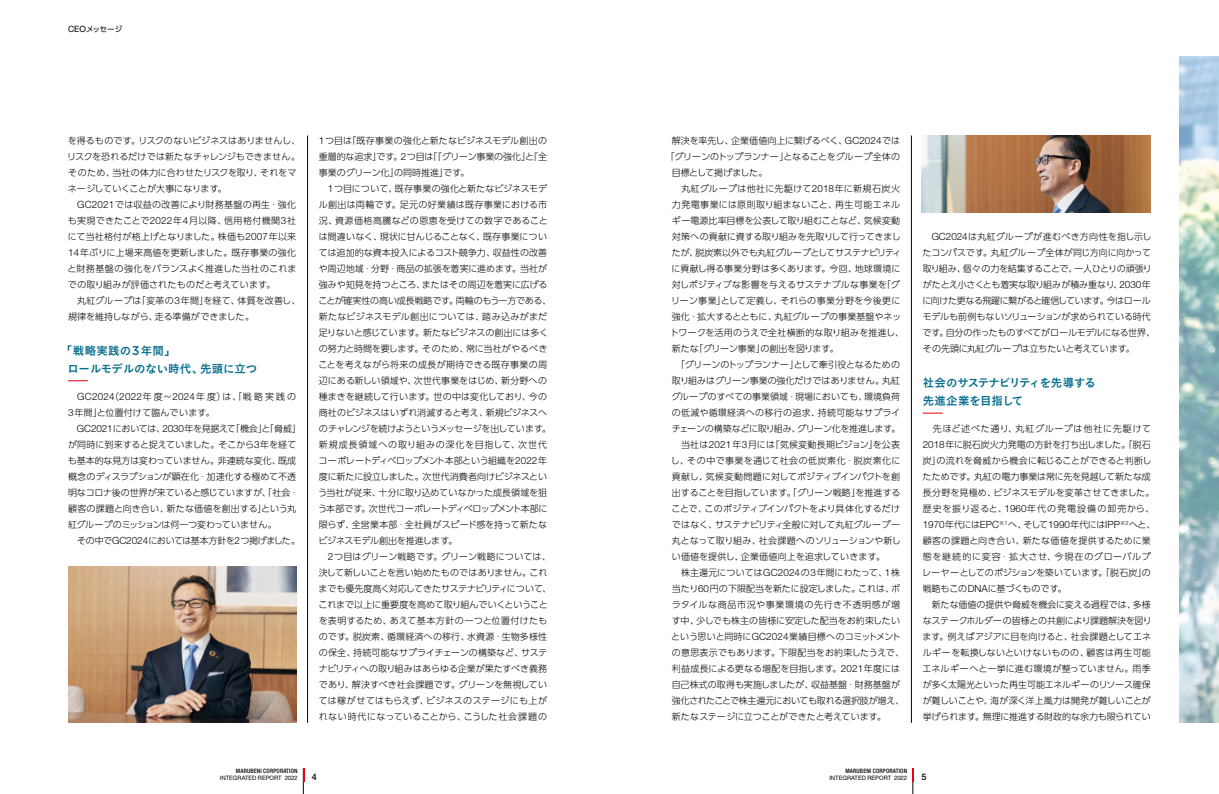
<style>
.page{position:relative;width:1219px;height:794px;background:#fff}
.page>*{position:absolute;margin:0;border:0;box-sizing:border-box;transform-origin:0 0}
.t1{font:11.5px/18px "Koburina Go Std W6";letter-spacing:-.02em;color:#066e8e}
.t2{font:11.5px/18px "Koburina Go Std W6";letter-spacing:-.065em;color:#066e8e}
.t3{font:300 9px/16px "PUD Shin Go Pr 6 N";color:#000}
.t4{font:300 9px/16px "PUD Shin Go Pr 6 N";letter-spacing:-.02em;color:#000}
.t5{font:300 9px/16px "PUD Shin Go Pr 6 N";letter-spacing:.02em;color:#000}
.t6{font:300 9px "PUD Shin Go Pr 6 N";letter-spacing:.025em;color:#000}
.t7{font:300 9px/16px "PUD Shin Go Pr 6 N";letter-spacing:.03em;color:#000}
.t8{font:300 9px "PUD Shin Go Pr 6 N";letter-spacing:-.025em;color:#000}
.t9{font:300 9px "PUD Shin Go Pr 6 N";letter-spacing:-.04em;color:#000}
.t10{font:300 9px "PUD Shin Go Pr 6 N";letter-spacing:-.035em;color:#000}
.t11{font:300 9px "PUD Shin Go Pr 6 N";letter-spacing:.04em;color:#000}
.t12{font:300 9px "PUD Shin Go Pr 6 N";letter-spacing:.035em;color:#000}
.t13{font:300 9px "PUD Shin Go Pr 6 N";letter-spacing:.055em;color:#000}
.t14{font:300 9px "PUD Shin Go Pr 6 N";letter-spacing:.075em;color:#000}
.t15{font:300 9px "PUD Shin Go Pr 6 N";letter-spacing:-.055em;color:#000}
.t16{font:500 9px "Helvetica Neue LT Std";color:#000}
.t17{font:7.5px "PUD Shin Go Pr 6 N";letter-spacing:-.025em;color:#000}
.t18{font:6px "Helvetica Neue LT Std";letter-spacing:.005em;color:#000}
.t19{font:500 condensed 6px "Helvetica Neue LT Std";letter-spacing:.025em;color:#000}
.s1{font-family:"Helvetica Neue LT Std";font-size:8.6px}
.s2{font-family:"Helvetica Neue LT Std";font-size:9.9px}
.s3{font-family:"Gotham";font-weight:500;font-size:12.7px}
</style>
<div class="page">
<img style="left:1179px;top:56px;width:40px;height:667px">
<svg style="left:68px;top:380px;width:20px;height:1px"></svg>
<hr style="left:911px;top:136px;width:1px;height:587px;background:#000">
<svg style="left:923px;top:413px;width:20px;height:1px"></svg>
<img style="left:68px;top:567px;width:228px;height:156px">
<img style="left:921px;top:136px;width:230px;height:76px">
<hr style="left:307px;top:136px;width:1px;height:587px;background:#000">
<svg style="left:303px;top:768px;width:2px;height:26px"></svg>
<svg style="left:913px;top:768px;width:1px;height:26px"></svg>
<p class="t17" style="left:68px;top:25px;width:56px"><span class="s1">CEO</span>メッセージ</p>
<p class="t3" style="left:67px;top:132px;width:235px">を得るものです。リスクのないビジネスはありませんし、リスクを恐れるだけでは新たなチャレンジもできません。そのため、当社の体力に合わせたリスクを取り、それをマネージしていくことが大事になります。</p>
<p class="t5" style="left:67px;top:196px;width:235px;text-indent:10px"><span class="s2">GC2021</span>では収益の改善により財務基盤の再生・強化も実現できたことで<span class="s2">2022</span>年<span class="s2">4</span>月以降、信用格付機関<span class="s2">3</span>社にて当社格付が格上げとなりました。株価も<span class="s2">2007</span>年以来<br><span class="s2">14</span>年ぶりに上場来高値を更新しました。既存事業の強化と財務基盤の強化をバランスよく推進した当社のこれまでの取り組みが評価されたものだと考えています。<br>　丸紅グループは「変革の<span class="s2">3</span>年間」を経て、体質を改善し、規律を維持しながら、走る準備ができました。</p>
<p class="t1" style="left:68px;top:341px;width:191px;text-indent:-7px">「戦略実践の<span class="s3">3</span>年間」<br>ロールモデルのない時代、先頭に立つ</p>
<p class="t7" style="left:68px;top:388px;width:230px;text-indent:9px"><span class="s2">GC2024</span>（<span class="s2">2022</span>年度～<span class="s2">2024</span>年度）は、「戦略実践の<br><span class="s2">3</span>年間」と位置付けて臨んでいます。</p>
<p class="t3" style="left:68px;top:420px;width:235px;text-indent:9px"><span class="s2">GC2021</span>においては、<span class="s2">2030</span>年を見据えて「機会」と「脅威」が同時に到来すると捉えていました。そこから<span class="s2">3</span>年を経ても基本的な見方は変わっていません。非連続な変化、既成概念のディスラプションが顕在化・加速化する極めて不透明なコロナ後の世界が来ていると感じていますが、「社会・顧客の課題と向き合い、新たな価値を創出する」という丸紅グループのミッションは何一つ変わっていません。<br>　その中で<span class="s2">GC2024</span>においては基本方針を<span class="s2">2</span>つ掲げました。</p>
<p class="t3" style="left:319px;top:132px;width:230px;text-align:justify"><span class="s2">1</span>つ目は「既存事業の強化と新たなビジネスモデル創出の重層的な追求」です。<span class="s2">2</span>つ目は「『グリーン事業の強化』と『全事業のグリーン化』の同時推進」です。</p>
<p class="t3" style="left:318px;top:180px;width:235px;text-indent:10px"><span class="s2">1</span>つ目について、既存事業の強化と新たなビジネスモデル創出は両輪です。足元の好業績は既存事業における市況、資源価格高騰などの恩恵を受けての数字であることは間違いなく、現状に甘んじることなく、既存事業については追加的な資本投入によるコスト競争力、収益性の改善や周辺地域・分野・商品の拡張を着実に進めます。当社が強みや知見を持つところ、またはその周辺を着実に広げることが確実性の高い成長戦略です。両輪のもう一方である、新たなビジネスモデル創出については、踏み込みがまだ足りないと感じています。新たなビジネスの創出には多くの努力と時間を要します。そのため、常に当社がやるべきことを考えながら将来の成長が期待できる既存事業の周辺にある新しい領域や、次世代事業をはじめ、新分野への種まきを継続して行います。世の中は変化しており、今の商社のビジネスはいずれ消滅すると考え、新規ビジネスへのチャレンジを続けようというメッセージを出しています。新規成長領域への取り組みの深化を目指して、次世代コーポレートディベロップメント本部という組織を<span class="s2">2022</span>年度に新たに設立しました。次世代消費者向けビジネスという当社が従来、十分に取り込めていなかった成長領域を狙う本部です。次世代コーポレートディベロップメント本部に限らず、全営業本部・全社員がスピード感を持って新たなビジネスモデル創出を推進します。</p>
<p class="t3" style="left:318px;top:548px;width:235px;text-indent:10px"><span class="s2">2</span>つ目はグリーン戦略です。グリーン戦略については、決して新しいことを言い始めたものではありません。これまでも優先度高く対応してきたサステナビリティについて、これまで以上に重要度を高めて取り組んでいくということを表明するため、あえて基本方針の一つと位置付けたものです。脱炭素、循環経済への移行、水資源・生物多様性の保全、持続可能なサプライチェーンの構築など、サステナビリティへの取り組みはあらゆる企業が果たすべき義務であり、解決すべき社会課題です。グリーンを無視していては稼がせてはもらえず、ビジネスのステージにも上がれない時代になっていることから、こうした社会課題の</p>
<p class="t3" style="left:672px;top:132px;width:230px">解決を率先し、企業価値向上に繋げるべく、<span class="s2">GC2024</span>では</p>
<p class="t4" style="left:666px;top:148px;width:236px">「グリーンのトップランナー」となることをグループ全体の</p>
<p class="t15" style="left:672px;top:165px;width:97px">目標として掲げました。</p>
<p class="t11" style="left:672px;top:181px;width:230px">　丸紅グループは他社に先駆けて<span class="s2">2018</span>年に新規石炭火</p>
<p class="t12" style="left:672px;top:197px;width:230px">力発電事業には原則取り組まないこと、再生可能エネル</p>
<p class="t3" style="left:672px;top:212px;width:230px">ギー電源比率目標を公表して取り組むことなど、気候変動</p>
<p class="t3" style="left:672px;top:228px;width:230px">対策への貢献に資する取り組みを先取りして行ってきまし</p>
<p class="t8" style="left:672px;top:245px;width:231px">たが、脱炭素以外でも丸紅グループとしてサステナビリティ</p>
<p class="t3" style="left:671px;top:260px;width:230px">に貢献し得る事業分野は多くあります。今回、地球環境に</p>
<p class="t3" style="left:672px;top:276px;width:230px">対しポジティブな影響を与えるサステナブルな事業を「グ</p>
<p class="t6" style="left:671px;top:293px;width:231px">リーン事業」として定義し、それらの事業分野を今後更に</p>
<p class="t3" style="left:672px;top:308px;width:231px">強化・拡大するとともに、丸紅グループの事業基盤やネッ</p>
<p class="t5" style="left:670px;top:324px;width:236px">トワークを活用のうえで全社横断的な取り組みを推進し、</p>
<p class="t4" style="left:672px;top:340px;width:168px">新たな「グリーン事業」の創出を図ります。</p>
<p class="t4" style="left:672px;top:356px;width:230px">　「グリーンのトップランナー」として牽引役となるための</p>
<p class="t3" style="left:672px;top:372px;width:230px">取り組みはグリーン事業の強化だけではありません。丸紅</p>
<p class="t3" style="left:672px;top:388px;width:230px">グループのすべての事業領域・現場においても、環境負荷</p>
<p class="t7" style="left:672px;top:404px;width:230px">の低減や循環経済への移行の追求、持続可能なサプライ</p>
<p class="t9" style="left:672px;top:421px;width:230px">チェーンの構築などに取り組み、グリーン化を推進します。</p>
<p class="t3" style="left:672px;top:436px;width:230px">　当社は<span class="s2">2021</span>年<span class="s2">3</span>月には『気候変動長期ビジョン』を公表</p>
<p class="t13" style="left:671px;top:453px;width:231px">し、その中で事業を通じて社会の低炭素化・脱炭素化に</p>
<p class="t3" style="left:672px;top:468px;width:230px">貢献し、気候変動問題に対してポジティブインパクトを創</p>
<p class="t3" style="left:672px;top:484px;width:230px">出することを目指しています。「グリーン戦略」を推進する</p>
<p class="t3" style="left:671px;top:500px;width:230px">ことで、このポジティブインパクトをより具体化するだけ</p>
<p class="t3" style="left:672px;top:516px;width:230px">ではなく、サステナビリティ全般に対して丸紅グループ一</p>
<p class="t4" style="left:672px;top:532px;width:230px">丸となって取り組み、社会課題へのソリューションや新し</p>
<p class="t6" style="left:672px;top:549px;width:215px">い価値を提供し、企業価値向上を追求していきます。</p>
<p class="t3" style="left:672px;top:564px;width:230px">　株主還元については<span class="s2">GC2024</span>の<span class="s2">3</span>年間にわたって、<span class="s2">1</span>株</p>
<p class="t3" style="left:672px;top:580px;width:230px">当たり<span class="s2">60</span>円の下限配当を新たに設定しました。これは、ボ</p>
<p class="t14" style="left:672px;top:597px;width:230px">ラタイルな商品市況や事業環境の先行き不透明感が増</p>
<p class="t3" style="left:672px;top:612px;width:230px">す中、少しでも株主の皆様に安定した配当をお約束したい</p>
<p class="t3" style="left:671px;top:628px;width:231px">という思いと同時に<span class="s2">GC2024</span>業績目標へのコミットメント</p>
<p class="t6" style="left:672px;top:645px;width:234px">の意思表示でもあります。下限配当をお約束したうえで、</p>
<p class="t3" style="left:672px;top:660px;width:230px">利益成長による更なる増配を目指します。<span class="s2">2021</span>年度には</p>
<p class="t3" style="left:672px;top:676px;width:230px">自己株式の取得も実施しましたが、収益基盤・財務基盤が</p>
<p class="t10" style="left:672px;top:693px;width:234px">強化されたことで株主還元においても取れる選択肢が増え、</p>
<p class="t3" style="left:672px;top:708px;width:216px">新たなステージに立つことができたと考えています。</p>
<p class="t4" style="left:922px;top:229px;width:235px;text-indent:9px"><span class="s2">GC2024</span>は丸紅グループが進むべき方向性を指し示したコンパスです。丸紅グループ全体が同じ方向に向かって取り組み、個々の力を結集することで、一人ひとりの頑張りがたとえ小さくとも着実な取り組みが積み重なり、<span class="s2">2030</span>年に向けた更なる飛躍に繋がると確信しています。今はロールモデルも前例もないソリューションが求められている時代です。自分の作ったものすべてがロールモデルになる世界、その先頭に丸紅グループは立ちたいと考えています。</p>
<p class="t2" style="left:923px;top:374px;width:175px">社会のサステナビリティを先導する先進企業を目指して</p>
<p class="t3" style="left:922px;top:421px;width:235px">　先ほど述べた通り、丸紅グループは他社に先駆けて<br><span class="s2">2018</span>年に脱石炭火力発電の方針を打ち出しました。「脱石炭」の流れを脅威から機会に転じることができると判断したためです。丸紅の電力事業は常に先を見越して新たな成長分野を見極め、ビジネスモデルを変革させてきました。歴史を振り返ると、<span class="s2">1960</span>年代の発電設備の卸売から、<br><span class="s2">1970</span>年代には<span class="s2">EPC</span><sup>※</sup><sup>1</sup>へ、そして<span class="s2">1990</span>年代には<span class="s2">IPP</span><sup>※</sup><sup>2</sup>へと、顧客の課題と向き合い、新たな価値を提供するために業態を継続的に変容・拡大させ、今現在のグローバルプレーヤーとしてのポジションを築いています。「脱石炭」の戦略もこの<span class="s2">DNA</span>に基づくものです。<br>　新たな価値の提供や脅威を機会に変える過程では、多様なステークホルダーの皆様との共創により課題解決を図ります。例えばアジアに目を向けると、社会課題としてエネルギーを転換しないといけないものの、顧客は再生可能エネルギーへと一挙に進む環境が整っていません。雨季が多く太陽光といった再生可能エネルギーのリソース確保が難しいことや、海が深く洋上風力は開発が難しいことが挙げられます。無理に推進する財政的な余力も限られてい</p>
<p class="t19" style="left:236px;top:767px;width:63px">MARUBENI CORPORATION</p>
<p class="t18" style="left:220px;top:774px;width:79px">INTEGRATED REPORT 2022</p>
<p class="t16" style="left:312px;top:772px;width:7px">4</p>
<p class="t19" style="left:845px;top:767px;width:63px">MARUBENI CORPORATION</p>
<p class="t18" style="left:829px;top:774px;width:79px">INTEGRATED REPORT 2022</p>
<p class="t16" style="left:921px;top:772px;width:7px">5</p>
</div>
